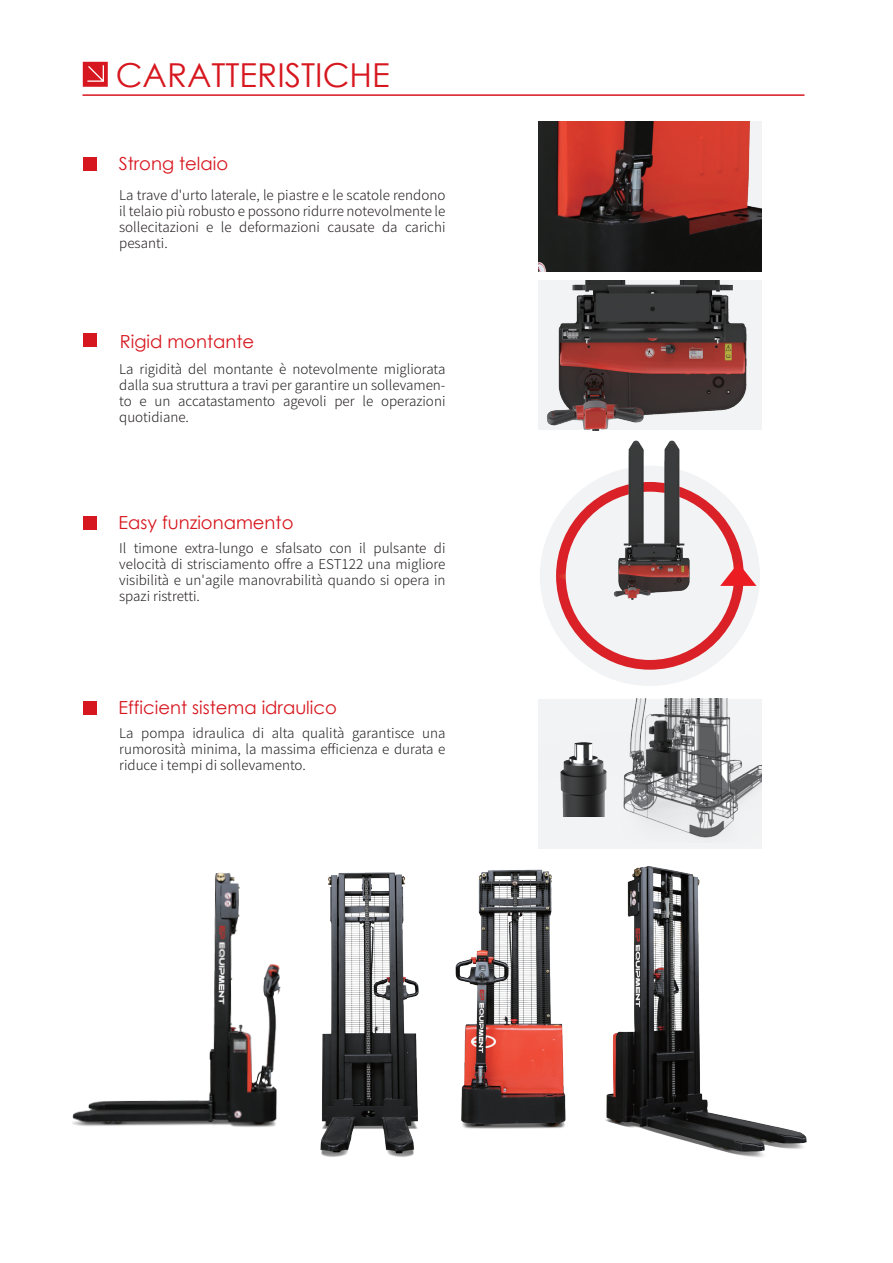
<style>
.page{position:relative;width:893px;height:1263px;background:#fff}
.page>*{position:absolute;margin:0;border:0;box-sizing:border-box;transform-origin:0 0}
.t1{font:33px "Century Gothic";color:#d7171f}
.t2{font:18px "Century Gothic";color:#d7171f}
.t3{font:300 13.5px/16.2px "Source Han Sans CN";color:#231f20;text-align:justify}
</style>
<div class="page">
<div style="left:83px;top:701px;width:14px;height:14px;background:#d7171f"></div>
<div style="left:83px;top:516px;width:14px;height:13px;background:#d7171f"></div>
<div style="left:83px;top:333px;width:14px;height:14px;background:#d7171f"></div>
<div style="left:83px;top:157px;width:14px;height:14px;background:#d7171f"></div>
<hr style="left:82px;top:94px;width:722px;height:2px;background:#d7171f">
<svg style="left:83px;top:62px;width:25px;height:25px"></svg>
<img style="left:538px;top:121px;width:224px;height:150px">
<img style="left:538px;top:280px;width:224px;height:150px">
<img style="left:711px;top:699px;width:51px;height:56px">
<img style="left:538px;top:670px;width:173px;height:85px">
<svg style="left:556px;top:620px;width:194px;height:50px"></svg>
<img style="left:541px;top:415px;width:221px;height:205px">
<img style="left:72px;top:872px;width:181px;height:255px">
<img style="left:485px;top:869px;width:44px;height:260px">
<img style="left:253px;top:872px;width:232px;height:285px">
<img style="left:529px;top:755px;width:278px;height:402px">
<h1 class="t1" style="left:116px;top:52px;width:275px">CARATTERISTICHE</h1>
<h2 class="t2" style="left:119px;top:151px;width:111px">Strong telaio</h2>
<p class="t3" style="left:119px;top:187px;width:328px">La trave d'urto laterale, le piastre e le scatole rendono il telaio più robusto e possono ridurre notevolmente le sollecitazioni e le deformazioni causate da carichi pesanti.</p>
<h2 class="t2" style="left:120px;top:329px;width:136px">Rigid montante</h2>
<p class="t3" style="left:119px;top:361px;width:328px">La rigidità del montante è notevolmente migliorata dalla sua struttura a travi per garantire un sollevamen&shy;to e un accatastamento agevoli per le operazioni quotidiane.</p>
<h2 class="t2" style="left:119px;top:510px;width:176px">Easy funzionamento</h2>
<p class="t3" style="left:119px;top:540px;width:328px">Il timone extra-lungo e sfalsato con il pulsante di velocità di strisciamento offre a EST122 una migliore visibilità e un'agile manovrabilità quando si opera in spazi ristretti.</p>
<h2 class="t2" style="left:119px;top:695px;width:220px">Efficient sistema idraulico</h2>
<p class="t3" style="left:119px;top:725px;width:328px">La pompa idraulica di alta qualità garantisce una rumorosità minima, la massima efficienza e durata e riduce i tempi di sollevamento.</p>
</div>
